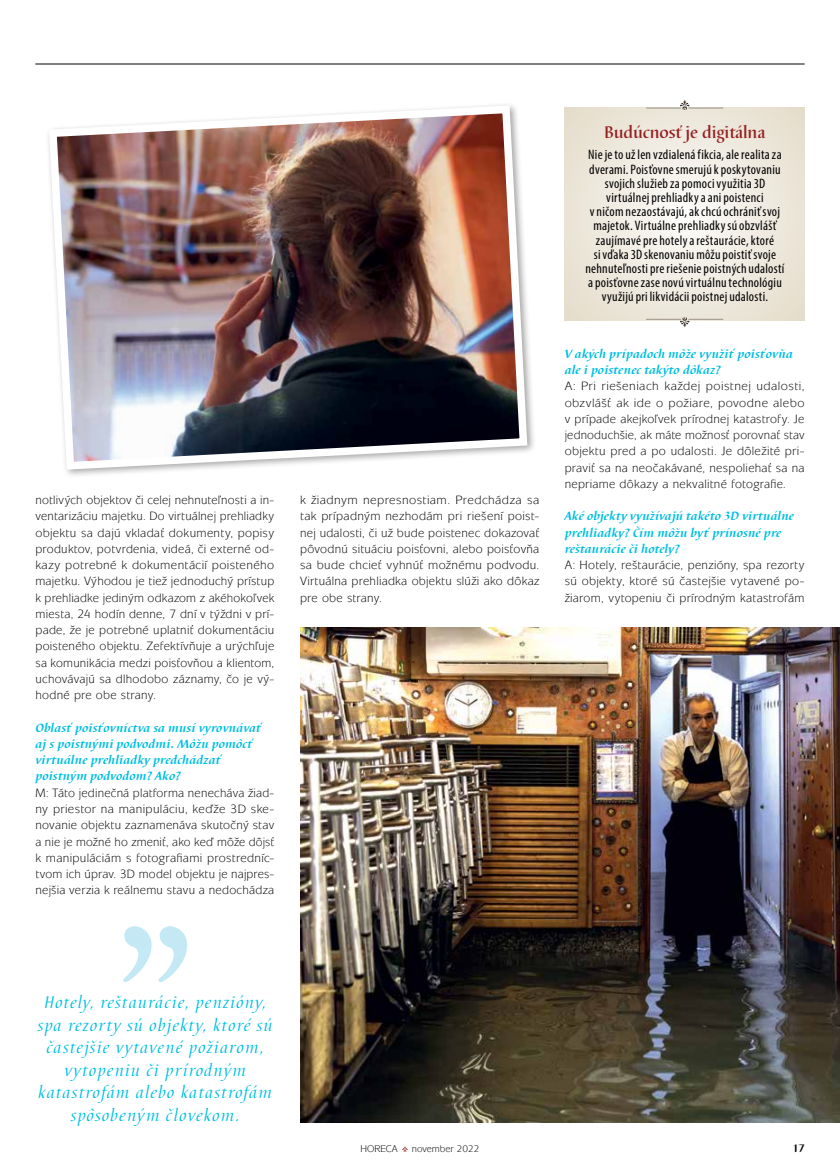
<style>
.page{position:relative;width:840px;height:1170px;background:#fff}
.page>*{position:absolute;margin:0;border:0;box-sizing:border-box;transform-origin:0 0}
.t1{font:italic 17.5px/22.5px "Barbedor TOT";letter-spacing:.06em;color:#00bfe1;text-align:center}
.t2{font:500 17.5px "Barbedor TOT";letter-spacing:-.01em;color:#951f20}
.t3{font:condensed 13.75px/14.1px "Myriad Pro";letter-spacing:.02em;color:#000;text-align:center}
.t4{font:12.5px/16.2px "Mixage Itc TOT";letter-spacing:.02em;color:#000;text-align:justify}
.t5{font:italic 700 12.5px/16.2px "Barbedor TOT";letter-spacing:.01em;color:#00bfe1}
.t6{font:700 11.25px "Barbedor TOT";color:#000}
.t7{font:10px "Mixage Itc TOT";color:#000}
</style>
<div class="page">
<img style="left:300px;top:627px;width:540px;height:494px">
<img style="left:48px;top:105px;width:483px;height:368px">
<svg style="left:123px;top:926px;width:64px;height:56px"></svg>
<svg style="left:565px;top:108px;width:240px;height:212px;background:#eeeadf"></svg>
<svg style="left:646px;top:100px;width:77px;height:10px"></svg>
<svg style="left:646px;top:317px;width:77px;height:10px"></svg>
<svg style="left:402px;top:1146px;width:6px;height:6px"></svg>
<hr style="left:35px;top:64px;width:769px;height:1px;background:#000">
<p class="t4" style="left:35px;top:493px;width:240px">notlivých objektov či celej nehnuteľnosti a in&shy;ventarizáciu majetku. Do virtuálnej prehliadky objektu sa dajú vkladať dokumenty, popisy produktov, potvrdenia, videá, či externé od&shy;kazy potrebné k dokumentácií poisteného majetku. Výhodou je tiež jednoduchý prístup k prehliadke jediným odkazom z akéhokoľvek miesta, 24 hodín denne, 7 dní v týždni v prí&shy;pade, že je potrebné uplatniť dokumentáciu poisteného objektu. Zefektívňuje a urýchľuje sa komunikácia medzi poisťovňou a klientom, uchovávajú sa dlhodobo záznamy, čo je vý&shy;hodné pre obe strany.</p>
<p class="t5" style="left:35px;top:719px;width:228px">Oblasť poisťovníctva sa musí vyrovnávať aj s poistnými podvodmi. Môžu pomôcť virtuálne prehliadky predchádzať poistným podvodom? Ako?</p>
<p class="t4" style="left:35px;top:785px;width:240px">M: Táto jedinečná platforma nenecháva žiad&shy;ny priestor na manipuláciu, keďže 3D ske&shy;novanie objektu zaznamenáva skutočný stav a nie je možné ho zmeniť, ako keď môže dôjsť k manipuláciám s fotografiami prostredníc&shy;tvom ich úprav. 3D model objektu je najpres&shy;nejšia verzia k reálnemu stavu a nedochádza</p>
<p class="t4" style="left:300px;top:493px;width:241px">k žiadnym nepresnostiam. Predchádza sa tak prípadným nezhodám pri riešení poist&shy;nej udalosti, či už bude poistenec dokazovať pôvodnú situáciu poisťovni, alebo poisťovňa sa bude chcieť vyhnúť možnému podvodu.<br>Virtuálna prehliadka objektu slúži ako dôkaz pre obe strany.</p>
<h1 class="t2" style="left:604px;top:125px;width:163px">Budúcnosť je digitálna</h1>
<p class="t3" style="left:585px;top:149px;width:201px">Nie je to už len vzdialená fikcia, ale realita za dverami. Poisťovne smerujú k poskytovaniu svojich služieb za pomoci využitia 3D virtuálnej prehliadky a ani poistenci<br>v ničom nezaostávajú, ak chcú ochrániť svoj majetok. Virtuálne prehliadky sú obzvlášť zaujímavé pre hotely a reštaurácie, ktoré<br>si vďaka 3D skenovaniu môžu poistiť svoje nehnuteľnosti pre riešenie poistných udalostí a poisťovne zase novú virtuálnu technológiu využijú pri likvidácii poistnej udalosti.</p>
<p class="t5" style="left:565px;top:346px;width:230px">V akých prípadoch môže využiť poisťovňa ale i poistenec takýto dôkaz?</p>
<p class="t4" style="left:565px;top:379px;width:241px">A: Pri riešeniach každej poistnej udalosti, obzvlášť ak ide o požiare, povodne alebo v prípade akejkoľvek prírodnej katastrofy. Je jednoduchšie, ak máte možnosť porovnať stav objektu pred a po udalosti. Je dôležité pri&shy;praviť sa na neočakávané, nespoliehať sa na nepriame dôkazy a nekvalitné fotografie.</p>
<p class="t5" style="left:565px;top:508px;width:231px">Aké objekty využívajú takéto 3D virtuálne prehliadky? Čím môžu byť prínosné pre reštaurácie či hotely?</p>
<p class="t4" style="left:565px;top:558px;width:241px">A: Hotely, reštaurácie, penzióny, spa rezorty sú objekty, ktoré sú častejšie vytavené po&shy;žiarom, vytopeniu či prírodným katastrofám</p>
<h1 class="t1" style="left:38px;top:992px;width:236px">Hotely, reštaurácie, penzióny, spa rezorty sú objekty, ktoré sú častejšie vytavené požiarom, vytopeniu či prírodným katastrofám alebo katastrofám spôsobeným človekom.</h1>
<p class="t7" style="left:360px;top:1144px;width:39px">HORECA</p>
<p class="t7" style="left:412px;top:1144px;width:69px">november 2022</p>
<p class="t6" style="left:792px;top:1141px;width:14px">17</p>
</div>
